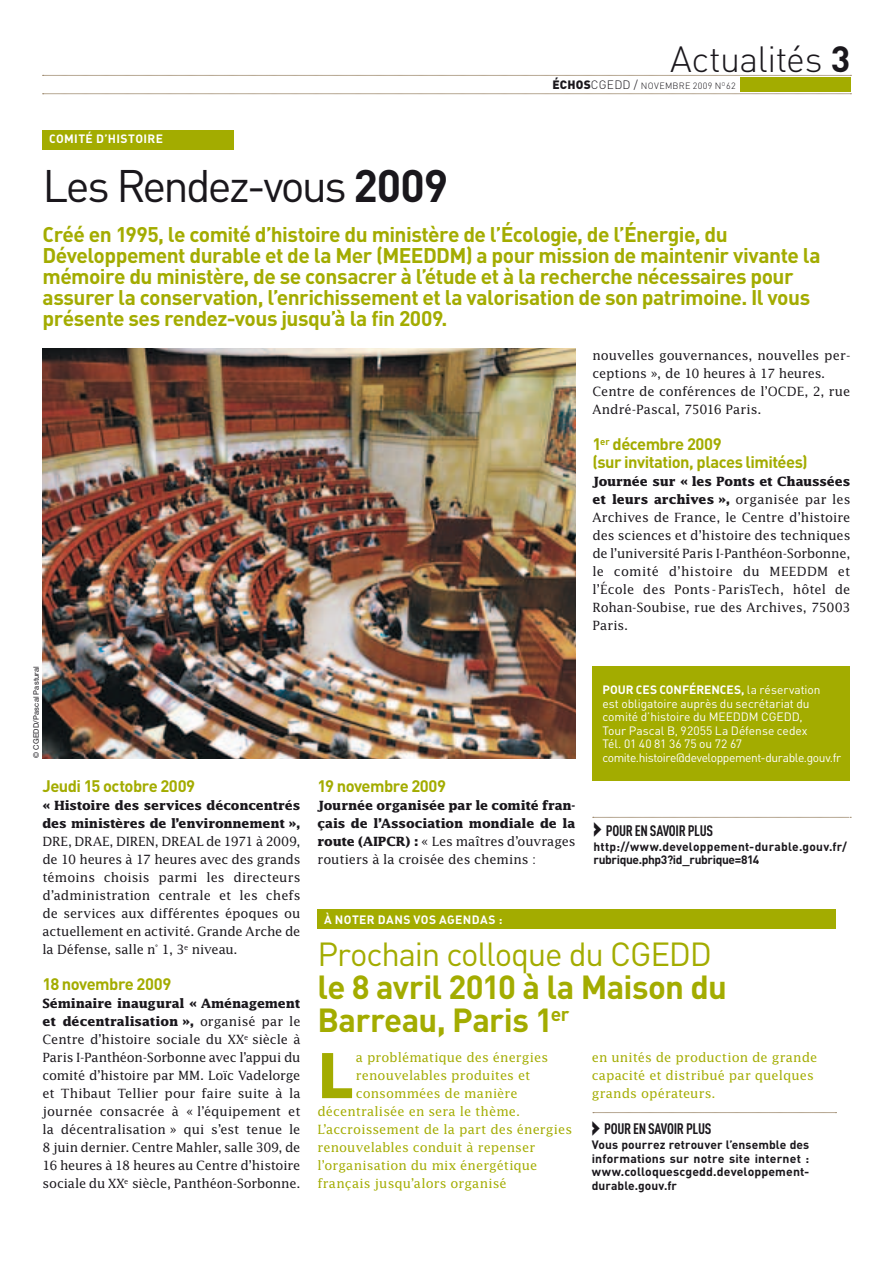
<style>
.page{position:relative;width:893px;height:1263px;background:#fff}
.page>*{position:absolute;margin:0;border:0;box-sizing:border-box;transform-origin:0 0}
.t1{font:900 63.3px "DIN";color:#a3ac00}
.t2{font:45px "DIN";letter-spacing:-.06em;color:#1a171c}
.t3{font:300 36px "DIN";letter-spacing:-.02em;color:#1a171c}
.t4{font:700 33px/33px "DIN";letter-spacing:-.02em;color:#a3ac00}
.t5{font:33px "DIN";letter-spacing:-.04em;color:#a3ac00}
.t6{font:700 21px/21px "DIN";letter-spacing:-.025em;color:#a3ac00}
.t7{font:700 16.5px/18px "DIN";letter-spacing:-.03em;color:#a3ac00}
.t8{font:700 15px "DIN Cond";letter-spacing:-.02em;color:#1a171c}
.t9{font:12.75px/18px "Lucida";letter-spacing:-.01em;color:#1a171c;text-align:justify}
.t10{font:12.75px/18px "Lucida";letter-spacing:.01em;color:#a3ac00}
.t11{font:700 12.75px/18px "Lucida";letter-spacing:-.015em;color:#1a171c}
.t12{font:12px/13.5px "DIN";letter-spacing:-.005em;color:#fff}
.t13{font:700 12px/13.5px "DIN";letter-spacing:.01em;color:#1a171c}
.t14{font:700 12px "DIN";letter-spacing:.035em;color:#fff}
.t15{font:300 9px "DIN";letter-spacing:.035em;color:#1a171c}
.t16{font:7.5px "Helvetica Neue";letter-spacing:.025em;color:#1a171c}
.s1{font-weight:700}
.s2{font-weight:900;font-size:12px}
.s3{font-size:12px}
.s4{font-weight:400}
.s5{font-family:"DIN";font-weight:900;font-size:27px}
</style>
<div class="page">
<div style="left:43px;top:130px;width:191px;height:20px;background:#a3ac00"></div>
<svg style="left:43px;top:75px;width:808px;height:1px"></svg>
<svg style="left:43px;top:94px;width:808px;height:1px"></svg>
<div style="left:740px;top:77px;width:110px;height:15px;background:#a3ac00"></div>
<div style="left:317px;top:909px;width:519px;height:19px;background:#a3ac00"></div>
<img style="left:43px;top:349px;width:532px;height:409px">
<div style="left:592px;top:667px;width:258px;height:114px;background:#a3ac00"></div>
<svg style="left:593px;top:817px;width:258px;height:1px"></svg>
<svg style="left:593px;top:1112px;width:243px;height:1px"></svg>
<p class="t14" style="left:49px;top:131px;width:115px">Com ité d’h istoire</p>
<h2 class="t2" style="left:43px;top:158px;width:407px">Les Rendez-vous <span class="s1">2009</span></h2>
<h3 class="t3" style="left:670px;top:37px;width:182px">ACTUALITÉS <span class="s1">3</span></h3>
<p class="t15" style="left:552px;top:81px;width:185px"><span class="s2">ÉCHOS</span><span class="s3">CGEDD /</span> NOVEMBRE 2009 N <sup>O</sup> 62</p>
<h3 class="t6" style="left:43px;top:223px;width:687px">Créé en 1995, le comité d’histoire du ministère de l’Écologie, de l’Énergie, du<br>Développement durable et de la Mer (MEEDD</h3>
<p class="t6" style="left:43px;top:244px;width:780px;text-indent:407px">M) a pour mission de maintenir vivante la mémoire du ministère, de se consacrer à l’étude et à la recherche nécessaires pour assurer la conservation, l’enrichissement et la valorisation de son patrimoine. I l vous présente ses rendez-vous jusqu’à la fin 2009.</p>
<p class="t16" style="left:32px;top:758px;width:93px;rotate:-90deg">© CGEDD/Pascal Pastural</p>
<p class="t7" style="left:43px;top:776px;width:154px">Jeudi 15 octobre 2009</p>
<p class="t11" style="left:43px;top:796px;width:259px">« Histoire des services déconcentrés des ministères de l’environnement »,</p>
<p class="t9" style="left:43px;top:832px;width:259px">DRE, DRAE, DIREN, DREAL de 1971 à 2009, de 10 heures à 17 heures avec des grands témoins choisis parmi les directeurs d’administration centrale et les chefs de services aux différentes époques ou actuellement en activité. Grande Arche de la Défense, salle n° 1, 3<sup>e</sup> niveau.</p>
<p class="t7" style="left:43px;top:974px;width:130px">18 novembre 2009</p>
<p class="t9" style="left:43px;top:994px;width:259px"><span class="s1">Séminaire inaugural « Aménagement et décentralisation »,</span> organisé par le Centre d’histoire sociale du XX<sup>e</sup> siècle à Paris I-Panthéon-Sorbonne avec l’appui du comité d’histoire par MM. Loïc Vadelorge et Thibaut Tellier pour faire suite à la journée consacrée à « l’équipement et la décentralisation » qui s’est tenue le 8 juin dernier. Centre Mahler, salle 309, de 16 heures à 18 heures au Centre d’histoire sociale du XX<sup>e</sup> siècle, Panthéon-Sorbonne.</p>
<p class="t9" style="left:592px;top:346px;width:259px;text-align:left">nouvelles gouvernances, nouvelles per&shy;ceptions », de 10 heures à 17 heures.<br>Centre de conférences de l’OCDE, 2, rue André-Pascal, 75016 Paris.</p>
<p class="t7" style="left:592px;top:434px;width:217px">1<sup>er</sup> décembre 2009<br>(sur invitation, places limitées)</p>
<p class="t9" style="left:592px;top:472px;width:259px"><span class="s1">Journée sur « les Ponts et Chaussées et leurs archives »,</span> organisée par les Archives de France, le Centre d’histoire des sciences et d’histoire des techniques de l’université Paris I-Panthéon-Sorbonne, le comité d’histoire du MEEDDM et l’École des Ponts -ParisTech, hôtel de Rohan-Soubise, rue des Archives, 75003<br>Paris.</p>
<p class="t7" style="left:317px;top:776px;width:130px">19 novembre 2009</p>
<p class="t11" style="left:317px;top:796px;width:259px;text-align:justify">Journée organisée par le comité fran&shy;çais de l’Association mondiale de la route (AIPCR) : <span class="s4">« Les maîtres d’ouvrages routiers à la croisée des chemins :</span></p>
<p class="t14" style="left:324px;top:911px;width:180px">À noter dans vos agendas :</p>
<p class="t12" style="left:602px;top:683px;width:240px"><span class="s1">Pour ces conférences,</span> la réservation<br>est obligatoire auprès du secrétariat du comité d’histoire du MEEDDM CGEDD,<br>Tour Pascal B, 92055 La Défense cedex<br>Tél. 01 40 81 36 75 ou 72 67 comite.histoire@developpement-durable.gouv.fr</p>
<p class="t8" style="left:592px;top:821px;width:122px"><span class="s5">›</span> POUR EN SAVOIR PLUS</p>
<p class="t13" style="left:593px;top:839px;width:255px">http://www.developpement-durable.gouv.fr/ rubrique.php3?id_rubrique=814</p>
<h3 class="t5" style="left:317px;top:934px;width:396px">Prochain colloque du CGEDD</h3>
<h3 class="t4" style="left:317px;top:969px;width:411px">le 8 avril 2010 à la Maison du<br>Barreau, Paris 1<sup>er</sup></h3>
<h1 class="t1" style="left:317px;top:1033px;width:38px">L</h1>
<p class="t10" style="left:356px;top:1048px;width:194px">a problématique des énergies</p>
<p class="t10" style="left:356px;top:1066px;width:176px">renouvelables produites et</p>
<p class="t10" style="left:356px;top:1084px;width:163px">consommées de manière</p>
<p class="t10" style="left:317px;top:1102px;width:204px">décentralisée en sera le thème.</p>
<p class="t10" style="left:317px;top:1120px;width:256px">L’accroissement de la part des énergies</p>
<p class="t10" style="left:317px;top:1138px;width:219px">renouvelables conduit à repenser</p>
<p class="t10" style="left:317px;top:1156px;width:221px">l’organisation du mix énergétique</p>
<p class="t10" style="left:317px;top:1174px;width:191px">français jusqu’alors organisé</p>
<p class="t10" style="left:592px;top:1048px;width:227px">en unités de production de grande capacité et distribué par quelques grands opérateurs.</p>
<p class="t8" style="left:591px;top:1120px;width:122px"><span class="s5">›</span> POUR EN SAVOIR PLUS</p>
<p class="t13" style="left:592px;top:1138px;width:219px;text-align:justify">Vous pourrez retrouver l’ensemble des informations sur notre site internet : www.colloquescgedd.developpement&shy;durable.gouv.fr</p>
</div>
